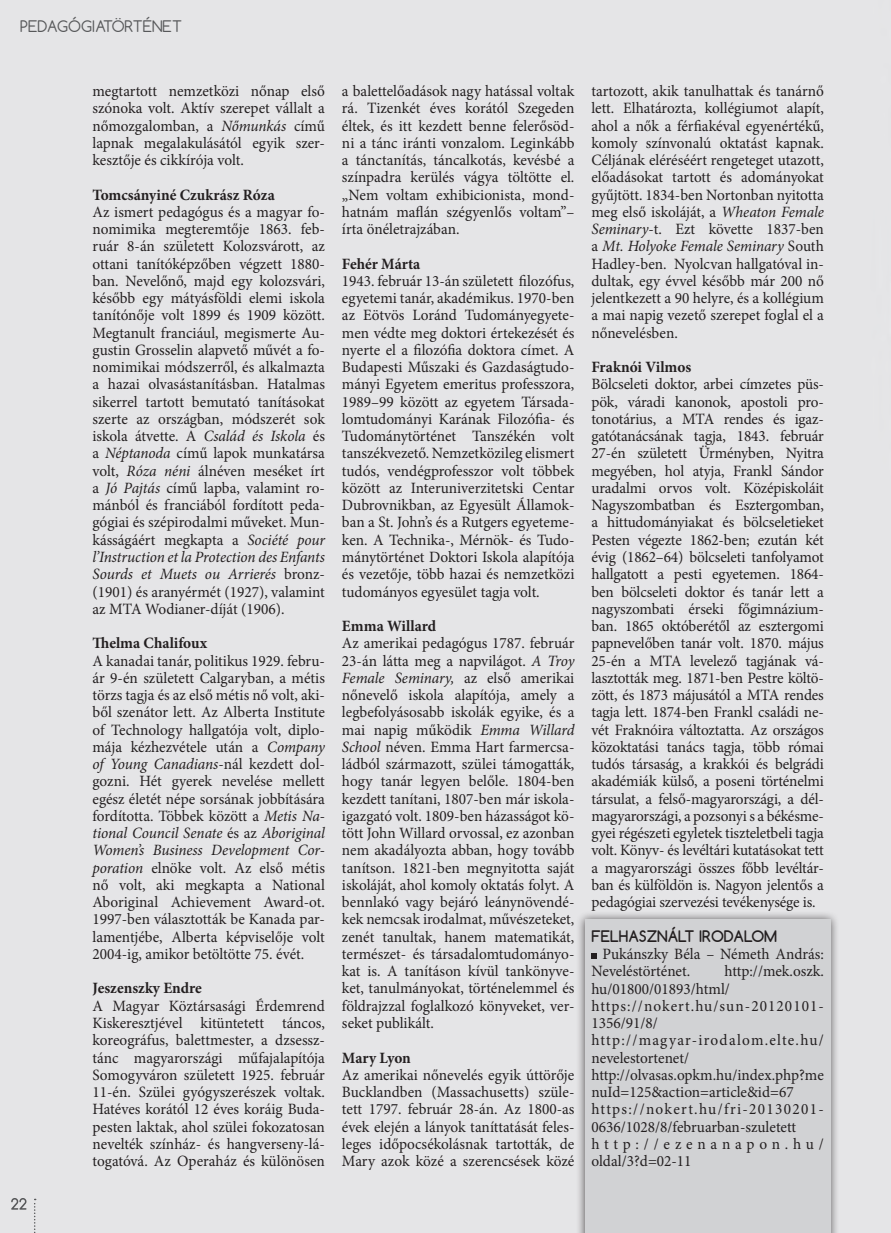
<style>
.page{position:relative;width:891px;height:1233px;background:#fff}
.page>*{position:absolute;margin:0;border:0;box-sizing:border-box;transform-origin:0 0}
.bekezd_nélkul{font:15.75px/17.2px "Minion Pro";color:#231f20;text-align:justify}
.bekezd_nélkul-2{font:700 15.75px "Minion Pro";color:#231f20}
.bekezd_nélkul-3{font:15.75px/17.2px "Minion Pro";letter-spacing:.07em;color:#231f20}
.bekezd_nélkul-4{font:15.75px/17.2px "Minion Pro";letter-spacing:.065em;color:#231f20}
.bekezd_nélkul-5{font:15.75px/17.2px "Minion Pro";letter-spacing:.305em;color:#231f20}
.ALCIM_SZOVEGBEN{font:700 15px "Comfortaa";color:#231f20}
.rovat{font:15px "Comfortaa";color:#57585a}
.s1{font-style:italic}
</style>
<div class="page">
<svg style="left:11px;top:1197px;width:15px;height:12px"></svg>
<svg style="left:34px;top:1198px;width:2px;height:35px"></svg>
<div style="left:576px;top:910px;width:264px;height:322px;background:#231f20;opacity:.75"></div>
<div style="left:585px;top:919px;width:245px;height:313px;background:#d1d2d4"></div>
<svg style="left:591px;top:953px;width:6px;height:6px"></svg>
<p class="rovat" style="left:20px;top:17px;width:163px">PEDAGÓGIATÖRTÉNET</p>
<p class="bekezd_nélkul" style="left:93px;top:82px;width:234px">megtartott nemzetközi nőnap első szónoka volt. Aktív szerepet vállalt a nőmozgalomban, a <span class="s1">Nőmunkás</span> című lapnak megalakulásától egyik szer&shy;kesztője és cikkírója volt.</p>
<p class="bekezd_nélkul-2" style="left:93px;top:183px;width:184px">Tomcsányiné Czukrász Róza</p>
<p class="bekezd_nélkul" style="left:93px;top:203px;width:234px">Az ismert pedagógus és a magyar fo&shy;nomimika megteremtője 1863. feb&shy;ruár 8-án született Kolozsvárott, az ottani tanítóképzőben végzett 1880- ban. Nevelőnő, majd egy kolozsvári, később egy mátyásföldi elemi iskola tanítónője volt 1899 és 1909 között.<br>Megtanult franciául, megismerte Au&shy;gustin Grosselin alapvető művét a fo&shy;nomimikai módszerről, és alkalmazta a hazai olvasástanításban. Hatalmas sikerrel tartott bemutató tanításokat szerte az országban, módszerét sok iskola átvette. A <span class="s1">Család és Iskola</span> és a <span class="s1">Néptanoda</span> című lapok munkatársa volt, <span class="s1">Róza néni</span> álnéven meséket írt a <span class="s1">Jó Pajtás</span> című lapba, valamint ro&shy;mánból és franciából fordított peda&shy;gógiai és szépirodalmi műveket. Mun&shy;kásságáért megkapta a <span class="s1">Société pour l’Instruction et la Protection des Enfants Sourds et Muets ou Arrierés</span> bronz-(1901) és aranyérmét (1927), valamint az MTA Wodianer-díját (1906).</p>
<p class="bekezd_nélkul-2" style="left:93px;top:632px;width:116px">Thelma Chalifoux</p>
<p class="bekezd_nélkul" style="left:93px;top:652px;width:234px">A kanadai tanár, politikus 1929. febru&shy;ár 9-én született Calgaryban, a métis törzs tagja és az első métis nő volt, aki&shy;ből szenátor lett. Az Alberta Institute of Technology hallgatója volt, diplo&shy;mája kézhezvétele után a <span class="s1">Company of Young Canadians</span>-nál kezdett dol&shy;gozni. Hét gyerek nevelése mellett egész életét népe sorsának jobbítására fordította. Többek között a <span class="s1">Metis Na&shy;tional Council Senate</span> és az <span class="s1">Aboriginal Women’s Business Development Cor&shy;poration</span> elnöke volt. Az első métis nő volt, aki megkapta a National Aboriginal Achievement Award-ot.<br>1997-ben választották be Kanada par&shy;lamentjébe, Alberta képviselője volt 2004-ig, amikor betöltötte 75. évét.</p>
<p class="bekezd_nélkul-2" style="left:93px;top:977px;width:111px">Jeszenszky Endre</p>
<p class="bekezd_nélkul" style="left:93px;top:997px;width:234px">A Magyar Köztársasági Érdemrend Kiskeresztjével kitüntetett táncos, koreográfus, balettmester, a dzsessz&shy;tánc magyarországi műfajalapítója Somogyváron született 1925. február 11-én. Szülei gyógyszerészek voltak.<br>Hatéves korától 12 éves koráig Buda&shy;pesten laktak, ahol szülei fokozatosan nevelték színház- és hangverseny-lá&shy;togatóvá. Az Operaház és különösen</p>
<p class="bekezd_nélkul" style="left:342px;top:82px;width:234px">a balettelőadások nagy hatással voltak rá. Tizenkét éves korától Szegeden éltek, és itt kezdett benne felerősöd&shy;ni a tánc iránti vonzalom. Leginkább a tánctanítás, táncalkotás, kevésbé a színpadra kerülés vágya töltötte el. „Nem voltam exhibicionista, mond&shy;hatnám maflán szégyenlős voltam”– írta önéletrajzában.</p>
<p class="bekezd_nélkul-2" style="left:342px;top:252px;width:80px">Fehér Márta</p>
<p class="bekezd_nélkul" style="left:342px;top:272px;width:234px">1943. február 13-án született filozófus, egyetemi tanár, akadémikus. 1970-ben az Eötvös Loránd Tudományegyete&shy;men védte meg doktori értekezését és nyerte el a filozófia doktora címet. A Budapesti Műszaki és Gazdaságtudo&shy;mányi Egyetem emeritus professzora, 1989–99 között az egyetem Társada&shy;lomtudományi Karának Filozófia- és Tudománytörténet Tanszékén volt tanszékvezető. Nemzetközileg elismert tudós, vendégprofesszor volt többek között az Interuniverzitetski Centar Dubrovnikban, az Egyesült Államok&shy;ban a St. John’s és a Rutgers egyeteme&shy;ken. A Technika-, Mérnök- és Tudo&shy;mánytörténet Doktori Iskola alapítója és vezetője, több hazai és nemzetközi tudományos egyesület tagja volt.</p>
<p class="bekezd_nélkul-2" style="left:342px;top:615px;width:96px">Emma Willard</p>
<p class="bekezd_nélkul" style="left:342px;top:634px;width:234px">Az amerikai pedagógus 1787. február 23-án látta meg a napvilágot. <span class="s1">A Troy Female Seminary,</span> az első amerikai nőnevelő iskola alapítója, amely a legbefolyásosabb iskolák egyike, és a mai napig működik <span class="s1">Emma Willard School</span> néven. Emma Hart farmercsa&shy;ládból származott, szülei támogatták, hogy tanár legyen belőle. 1804-ben kezdett tanítani, 1807-ben már iskola&shy;igazgató volt. 1809-ben házasságot kö&shy;tött John Willard orvossal, ez azonban nem akadályozta abban, hogy tovább tanítson. 1821-ben megnyitotta saját iskoláját, ahol komoly oktatás folyt. A bennlakó vagy bejáró leánynövendé&shy;kek nemcsak irodalmat, művészeteket, zenét tanultak, hanem matematikát, természet- és társadalomtudományo&shy;kat is. A tanításon kívül tankönyve&shy;ket, tanulmányokat, történelemmel és földrajzzal foglalkozó könyveket, ver&shy;seket publikált.</p>
<p class="bekezd_nélkul-2" style="left:342px;top:1046px;width:70px">Mary Lyon</p>
<p class="bekezd_nélkul" style="left:342px;top:1066px;width:234px">Az amerikai nőnevelés egyik úttörője Bucklandben (Massachusetts) szüle&shy;tett 1797. február 28-án. Az 1800-as évek elején a lányok taníttatását feles&shy;leges időpocsékolásnak tartották, de Mary azok közé a szerencsések közé</p>
<p class="bekezd_nélkul" style="left:591px;top:82px;width:234px">tartozott, akik tanulhattak és tanárnő lett. Elhatározta, kollégiumot alapít, ahol a nők a férfiakéval egyenértékű, komoly színvonalú oktatást kapnak.<br>Céljának eléréséért rengeteget utazott, előadásokat tartott és adományokat gyűjtött. 1834-ben Nortonban nyitotta meg első iskoláját, a <span class="s1">Wheaton Female Seminary</span>-t. Ezt követte 1837-ben a <span class="s1">Mt. Holyoke Female Seminary</span> South Hadley-ben. Nyolcvan hallgatóval in&shy;dultak, egy évvel később már 200 nő jelentkezett a 90 helyre, és a kollégium a mai napig vezető szerepet foglal el a nőnevelésben.</p>
<p class="bekezd_nélkul-2" style="left:591px;top:356px;width:101px">Fraknói Vilmos</p>
<p class="bekezd_nélkul" style="left:591px;top:376px;width:234px">Bölcseleti doktor, arbei címzetes püs&shy;pök, váradi kanonok, apostoli pro&shy;tonotárius, a MTA rendes és igaz&shy;gatótanácsának tagja, 1843. február 27-én született Ürményben, Nyitra megyében, hol atyja, Frankl Sándor uradalmi orvos volt. Középiskoláit Nagyszombatban és Esztergomban, a hittudományiakat és bölcseletieket Pesten végezte 1862-ben; ezután két évig (1862–64) bölcseleti tanfolyamot hallgatott a pesti egyetemen. 1864- ben bölcseleti doktor és tanár lett a nagyszombati érseki főgimnázium&shy;ban. 1865 októberétől az esztergomi papnevelőben tanár volt. 1870. május 25-én a MTA levelező tagjának vá&shy;lasztották meg. 1871-ben Pestre költö&shy;zött, és 1873 májusától a MTA rendes tagja lett. 1874-ben Frankl családi ne&shy;vét Fraknóira változtatta. Az országos közoktatási tanács tagja, több római tudós társaság, a krakkói és belgrádi akadémiák külső, a poseni történelmi társulat, a felső-magyarországi, a dél&shy;magyarországi, a pozsonyi s a békésme&shy;gyei régészeti egyletek tiszteletbeli tagja volt. Könyv- és levéltári kutatásokat tett a magyarországi összes főbb levéltár&shy;ban és külföldön is. Nagyon jelentős a pedagógiai szervezési tevékenysége is.</p>
<p class="ALCIM_SZOVEGBEN" style="left:591px;top:926px;width:187px">FELHASZNÁLT IRODALOM</p>
<p class="bekezd_nélkul" style="left:591px;top:945px;width:234px;text-indent:11px">Pukánszky Béla – Németh András:<br>Neveléstörténet.</p>
<p class="bekezd_nélkul" style="left:591px;top:962px;width:234px;text-indent:133px">http://mek.oszk. hu/01800/01893/html/</p>
<p class="bekezd_nélkul-4" style="left:591px;top:997px;width:234px">https://nokert.hu/sun-20120101-<br>1356/91/8/</p>
<p class="bekezd_nélkul-3" style="left:591px;top:1031px;width:234px">http://magyar-irodalom.elte.hu/ nevelestortenet/</p>
<p class="bekezd_nélkul" style="left:591px;top:1066px;width:234px">http://olvasas.opkm.hu/index.php?me nuId=125&amp;action=article&amp;id=67</p>
<p class="bekezd_nélkul" style="left:591px;top:1100px;width:234px">https://nokert.hu/fri-20130201-<br>0636/1028/8/februarban-szuletett</p>
<p class="bekezd_nélkul-5" style="left:591px;top:1135px;width:234px">http://ezenanapon.hu/ oldal/3?d=02-11</p>
</div>
